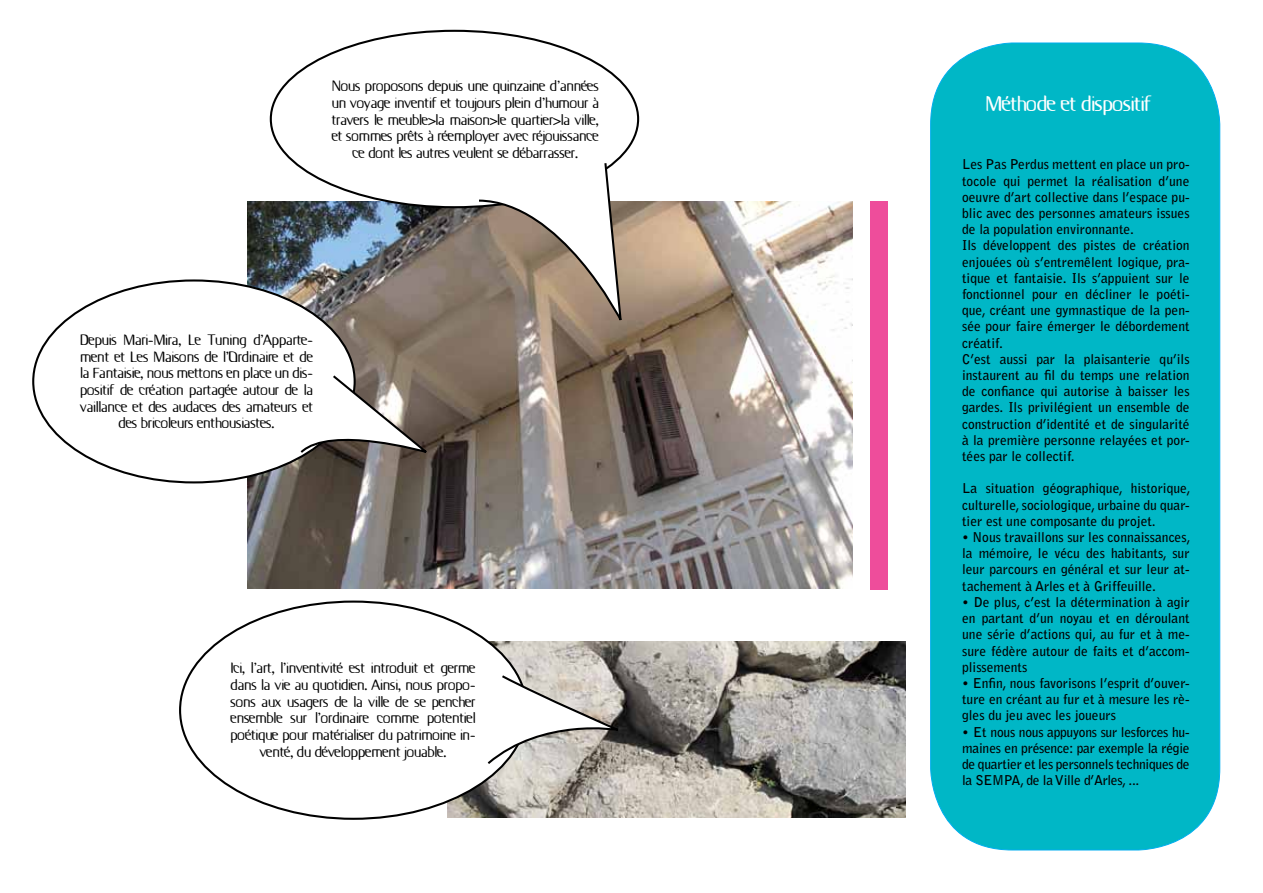
<style>
.page{position:relative;width:1263px;height:893px;background:#fff}
.page>*{position:absolute;margin:0;border:0;box-sizing:border-box;transform-origin:0 0}
.t1{font:700 19.2px "Odyssey";color:#fff}
.t2{font:700 13.5px/16.2px "Bell Gothic Std";color:#000;text-align:justify}
.t3{font:13.5px/16.6px "Odyssey";color:#000;text-align:center}
</style>
<div class="page">
<div style="left:871px;top:201px;width:17px;height:388px;background:#ee4d9b"></div>
<div style="left:931px;top:43px;width:289px;height:807px;background:#00b7c6;border-radius:82px"></div>
<img style="left:448px;top:641px;width:458px;height:177px">
<img style="left:247px;top:201px;width:606px;height:387px">
<div style="left:271px;top:31px;width:367px;height:176px;background:#fff;border-radius:50%"></div>
<svg style="left:477px;top:161px;width:146px;height:202px"></svg>
<div style="left:33px;top:280px;width:322px;height:202px;background:#fff;border-radius:50%"></div>
<svg style="left:300px;top:373px;width:128px;height:83px"></svg>
<div style="left:180px;top:602px;width:347px;height:217px;background:#fff;border-radius:50%"></div>
<svg style="left:487px;top:673px;width:133px;height:93px"></svg>
<p class="t3" style="left:331px;top:78px;width:268px">Nous proposons depuis une quinzaine d’années un voyage inventif et toujours plein d’humour à travers le meuble&gt;la maison&gt;le quartier&gt;la ville, et sommes prêts à réemployer avec réjouissance ce dont les autres veulent se débarrasser.</p>
<p class="t3" style="left:80px;top:331px;width:234px">Depuis Mari-Mira, Le Tuning d’Apparte&shy;ment et Les Maisons de l’Ordinaire et de la Fantaisie, nous mettons en place un dis&shy;positif de création partagée autour de la vaillance et des audaces des amateurs et des bricoleurs enthousiastes.</p>
<p class="t3" style="left:230px;top:660px;width:246px">Ici, l’art, l’inventivité est introduit et germe dans la vie au quotidien. Ainsi, nous propo&shy;sons aux usagers de la ville de se pencher ensemble sur l’ordinaire comme potentiel poétique pour matérialiser du patrimoine in&shy;venté, du développement jouable.</p>
<h1 class="t1" style="left:985px;top:91px;width:167px">Méthode et dispositif</h1>
<p class="t2" style="left:962px;top:157px;width:229px;text-align:left">Les Pas Perdus mettent en place un pro&shy;tocole qui permet la réalisation d’une oeuvre d’art collective dans l’espace pu&shy;blic avec des personnes amateurs issues de la population environnante.<br>Ils développent des pistes de création enjouées où s’entremêlent logique, pra&shy;tique et fantaisie. Ils s’appuient sur le fonctionnel pour en décliner le poéti&shy;que, créant une gymnastique de la pen&shy;sée pour faire émerger le débordement créatif.<br>C’est aussi par la plaisanterie qu’ils instaurent au fil du temps une relation de confiance qui autorise à baisser les gardes. Ils privilégient un ensemble de construction d’identité et de singularité à la première personne relayées et por&shy;tées par le collectif.</p>
<p class="t2" style="left:962px;top:481px;width:230px">La situation géographique, historique, culturelle, sociologique, urbaine du quar&shy;tier est une composante du projet.</p>
<p class="t2" style="left:962px;top:529px;width:230px">• Nous travaillons sur les connaissances, la mémoire, le vécu des habitants, sur leur parcours en général et sur leur at&shy;tachement à Arles et à Griffeuille.</p>
<p class="t2" style="left:962px;top:594px;width:229px">• De plus, c’est la détermination à agir en partant d’un noyau et en déroulant une série d’actions qui, au fur et à me&shy;sure fédère autour de faits et d’accom&shy;plissements</p>
<p class="t2" style="left:962px;top:675px;width:229px">• Enfin, nous favorisons l’esprit d’ouver&shy;ture en créant au fur et à mesure les rè&shy;gles du jeu avec les joueurs</p>
<p class="t2" style="left:962px;top:724px;width:229px">• Et nous nous appuyons sur lesforces hu&shy;maines en présence: par exemple la régie de quartier et les personnels techniques de la SEMPA, de la Ville d’Arles, ...</p>
</div>
